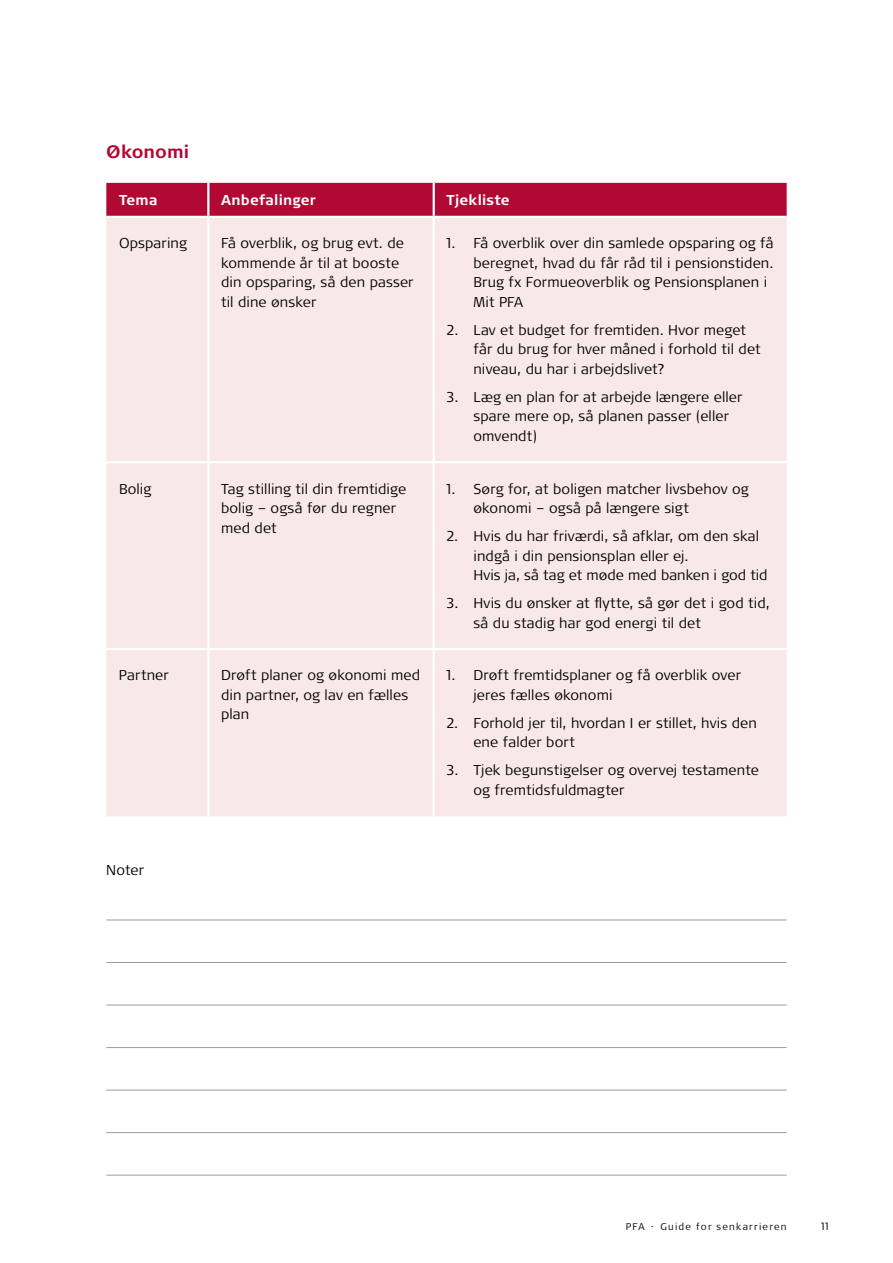
<style>
.page{position:relative;width:893px;height:1263px;background:#fff}
.page>*{position:absolute;margin:0;border:0;box-sizing:border-box;transform-origin:0 0}
.t1{font:700 18px "Signa OT";color:#b10933}
.t2{font:300 14.25px/19.5px "Signa OT";letter-spacing:.01em;color:#000}
.t3{font:700 14.25px "Signa OT";letter-spacing:.015em;color:#fff}
.t4{font:300 10.5px "Signa OT";color:#000}
.t5{font:300 9.75px "Signa OT";letter-spacing:.125em;color:#000}
</style>
<div class="page">
<hr style="left:106px;top:919px;width:681px;height:1px;background:#9d9d9c">
<hr style="left:106px;top:962px;width:681px;height:1px;background:#9d9d9c">
<hr style="left:106px;top:1005px;width:681px;height:1px;background:#9d9d9c">
<hr style="left:106px;top:1047px;width:681px;height:1px;background:#9d9d9c">
<hr style="left:106px;top:1090px;width:681px;height:1px;background:#9d9d9c">
<hr style="left:106px;top:1132px;width:681px;height:1px;background:#9d9d9c">
<hr style="left:106px;top:1175px;width:681px;height:1px;background:#9d9d9c">
<div style="left:106px;top:183px;width:681px;height:33px;background:#b10933"></div>
<div style="left:106px;top:218px;width:681px;height:598px;background:#f8e8e7"></div>
<hr style="left:207px;top:183px;width:2px;height:33px;background:#fff">
<hr style="left:433px;top:183px;width:2px;height:33px;background:#fff">
<hr style="left:207px;top:218px;width:2px;height:243px;background:#fff">
<hr style="left:433px;top:218px;width:2px;height:243px;background:#fff">
<hr style="left:106px;top:461px;width:102px;height:2px;background:#fff">
<hr style="left:208px;top:461px;width:226px;height:2px;background:#fff">
<hr style="left:207px;top:463px;width:2px;height:185px;background:#fff">
<hr style="left:434px;top:461px;width:353px;height:2px;background:#fff">
<hr style="left:433px;top:463px;width:2px;height:185px;background:#fff">
<hr style="left:106px;top:648px;width:102px;height:2px;background:#fff">
<hr style="left:208px;top:648px;width:226px;height:2px;background:#fff">
<hr style="left:207px;top:650px;width:2px;height:166px;background:#fff">
<hr style="left:434px;top:648px;width:353px;height:2px;background:#fff">
<hr style="left:433px;top:650px;width:2px;height:166px;background:#fff">
<p class="t1" style="left:106px;top:141px;width:84px">Økonomi</p>
<p class="t3" style="left:119px;top:192px;width:40px">Tema</p>
<p class="t3" style="left:221px;top:192px;width:96px">Anbefalinger</p>
<p class="t3" style="left:446px;top:192px;width:65px">Tjekliste</p>
<p class="t2" style="left:119px;top:234px;width:70px">Opsparing</p>
<p class="t2" style="left:221px;top:234px;width:194px">Få overblik, og brug evt. de kommende år til at booste din opsparing, så den passer til dine ønsker</p>
<p class="t2" style="left:473px;top:234px;width:302px;text-indent:-27px">1. Få overblik over din samlede opsparing og få beregnet, hvad du får råd til i pensionstiden.<br>Brug fx Formueoverblik og Pensionsplanen i Mit PFA</p>
<p class="t2" style="left:473px;top:320px;width:289px;text-indent:-27px">2. Lav et budget for fremtiden. Hvor meget får du brug for hver måned i forhold til det niveau, du har i arbejdslivet?</p>
<p class="t2" style="left:473px;top:387px;width:270px;text-indent:-27px">3. Læg en plan for at arbejde længere eller spare mere op, så planen passer (eller omvendt)</p>
<p class="t2" style="left:119px;top:479px;width:34px">Bolig</p>
<p class="t2" style="left:221px;top:479px;width:187px">Tag stilling til din fremtidige bolig – også før du regner med det</p>
<p class="t2" style="left:473px;top:479px;width:277px;text-indent:-27px">1. Sørg for, at boligen matcher livsbehov og økonomi – også på længere sigt</p>
<p class="t2" style="left:473px;top:526px;width:296px;text-indent:-27px">2. Hvis du har friværdi, så afklar, om den skal indgå i din pensionsplan eller ej.<br>Hvis ja, så tag et møde med banken i god tid</p>
<p class="t2" style="left:473px;top:593px;width:298px;text-indent:-27px">3. Hvis du ønsker at flytte, så gør det i god tid, så du stadig har god energi til det</p>
<p class="t2" style="left:119px;top:666px;width:51px">Partner</p>
<p class="t2" style="left:221px;top:666px;width:201px">Drøft planer og økonomi med din partner, og lav en fælles plan</p>
<p class="t2" style="left:473px;top:666px;width:269px;text-indent:-27px">1. Drøft fremtidsplaner og få overblik over jeres fælles økonomi</p>
<p class="t2" style="left:473px;top:713px;width:285px;text-indent:-27px">2. Forhold jer til, hvordan I er stillet, hvis den ene falder bort</p>
<p class="t2" style="left:473px;top:761px;width:287px;text-indent:-27px">3. Tjek begunstigelser og overvej testamente og fremtidsfuldmagter</p>
<p class="t2" style="left:106px;top:860px;width:39px">Noter</p>
<p class="t5" style="left:626px;top:1221px;width:162px">PFA · Guide for senkarrieren</p>
<p class="t4" style="left:821px;top:1220px;width:9px">11</p>
</div>
